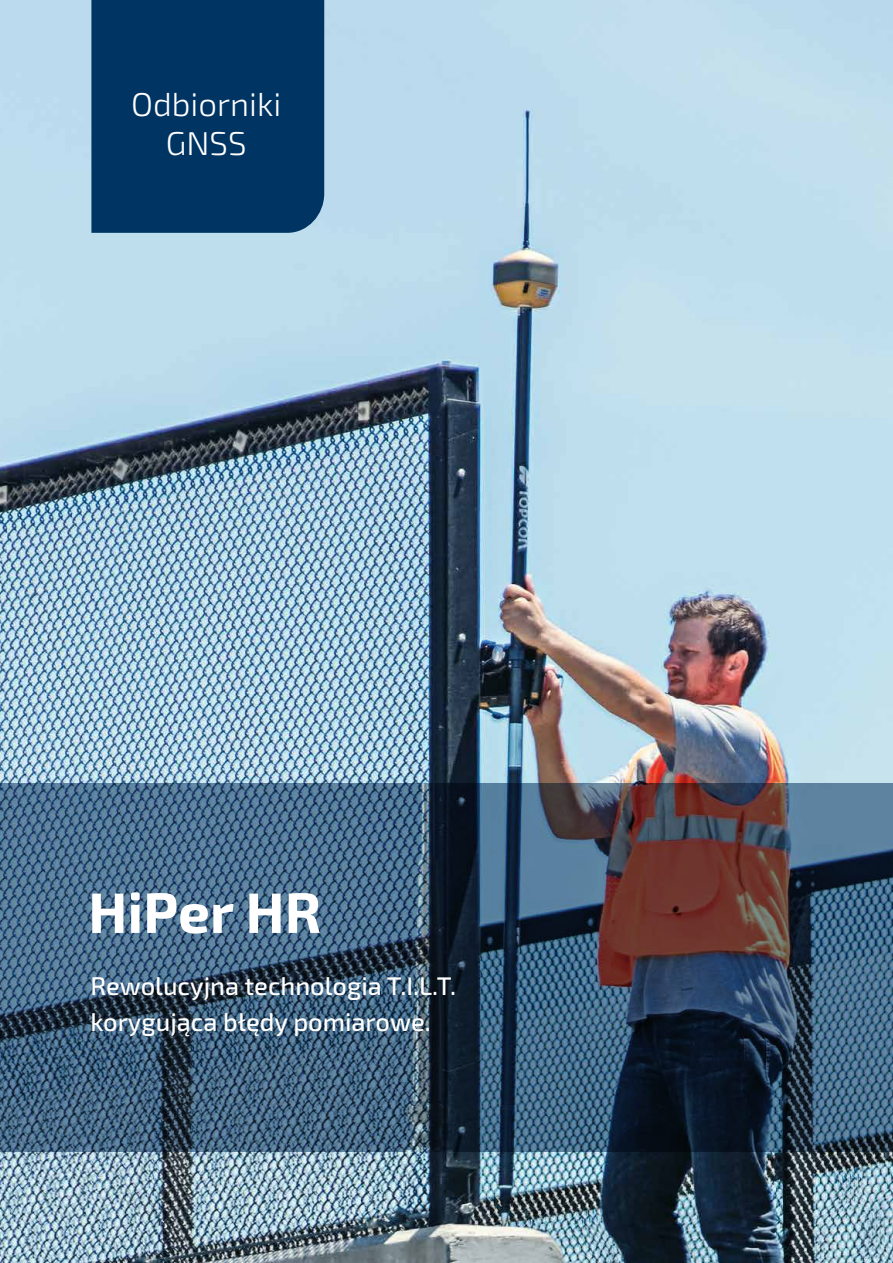
<style>
.page{position:relative;width:893px;height:1263px;background:#fff}
.page>*{position:absolute;margin:0;border:0;box-sizing:border-box;transform-origin:0 0}
.t1{font:700 57px "Exo 2.0";color:#fff}
.t2{font:300 33px/39.6px "Exo 2.0";color:#fff;text-align:center}
.t3{font:500 25.5px/36px "Exo 2.0";color:#fff}
</style>
<div class="page">
<img style="left:0;top:0;width:893px;height:1263px">
<div style="left:91px;top:0;width:233px;height:233px;background:#003463"></div>
<svg style="left:0;top:783px;width:892px;height:369px;background:#3e5269"></svg>
<img style="left:173px;top:783px;width:493px;height:369px">
<p class="t2" style="left:131px;top:85px;width:152px">Odbiorniki<br>GNSS</p>
<h1 class="t1" style="left:88px;top:879px;width:235px">HiPer HR</h1>
<p class="t3" style="left:90px;top:968px;width:367px">Rewolucyjna technologia T.I.L.T. korygująca błędy pomiarowe.</p>
</div>
